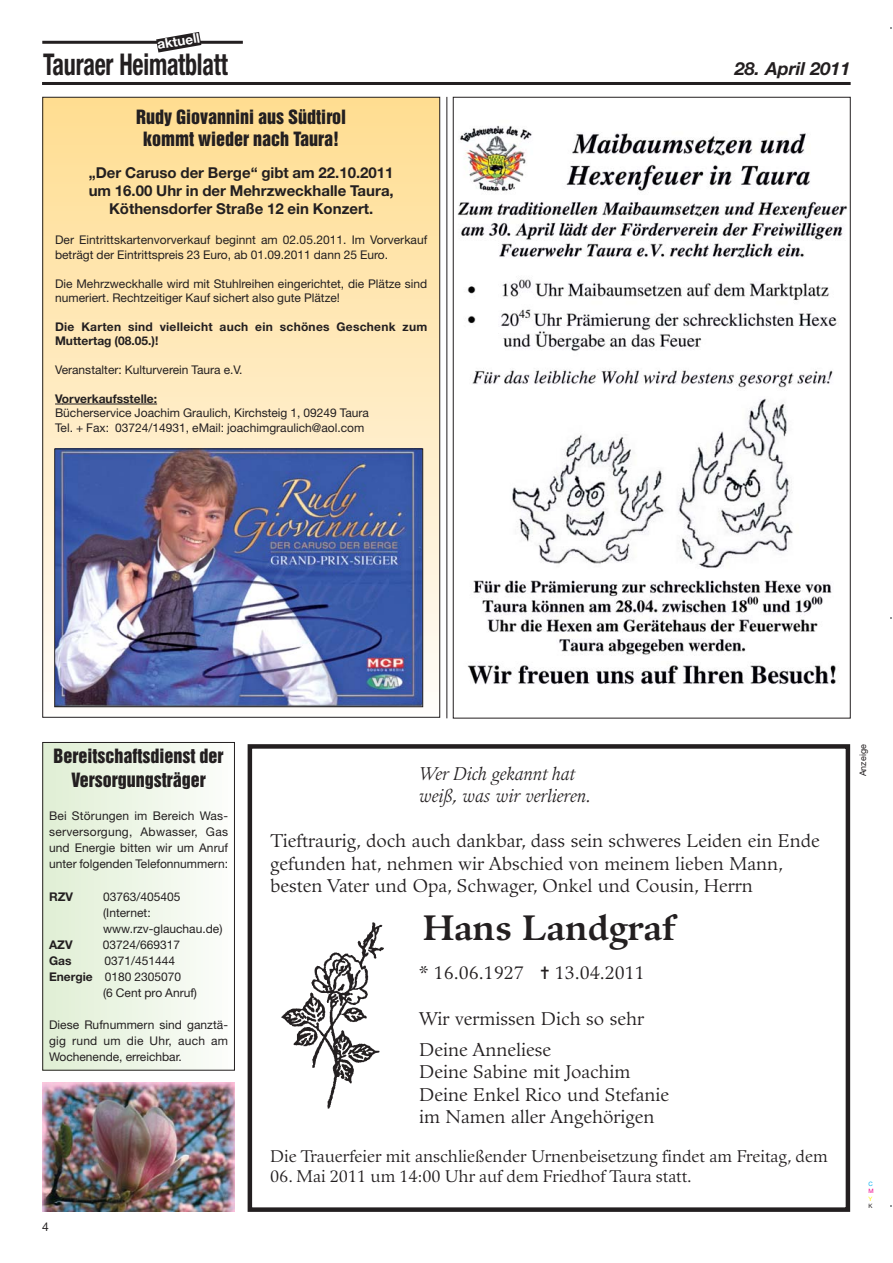
<style>
.page{position:relative;width:893px;height:1263px;background:#fff}
.page>*{position:absolute;margin:0;border:0;box-sizing:border-box;transform-origin:0 0}
.t1{font:700 34.5px "Guardi";color:#231f20}
.t2{font:700 condensed 30px "Helvetica Neue";letter-spacing:-.01em;color:#231f20;scale:.8 1}
.t3{font:18px/22.4px "Guardi";color:#231f20}
.t4{font:18px/21.6px "Helvetica Inserat";color:#231f20;text-align:center}
.t5{font:italic 18px/22.4px "Guardi";color:#231f20}
.t6{font:italic 700 18px "Helvetica Neue";color:#231f20}
.t7{font:16.5px "Guardi";color:#231f20}
.t8{font:700 15px/18px "Helvetica Neue";color:#231f20;text-align:center}
.t9{font:700 13.5px "Helvetica Neue";color:#fff}
.t10{font:12px/16px "Helvetica Neue";color:#231f20}
.t11{font:700 12px/14.4px "Helvetica Neue";letter-spacing:.02em;color:#231f20}
.t12{font:700 12px "Helvetica Neue";color:#231f20}
.t13{font:9px "Helvetica Neue";color:#231f20}
.t14{font:6px "Helvetica Neue";color:#00adef}
.t15{font:6px "Helvetica Neue";color:#ec008c}
.t16{font:6px "Helvetica Neue";color:#fff200}
.t17{font:6px "Helvetica Neue";color:#231f20}
.s1{font-weight:700}
</style>
<div class="page">
<hr style="left:42px;top:82px;width:808px;height:3px;background:#231f20">
<hr style="left:42px;top:41px;width:201px;height:3px;background:#231f20">
<svg style="left:156px;top:32px;width:45px;height:21px"></svg>
<hr style="left:446px;top:97px;width:1px;height:621px;background:#231f20">
<div style="left:43px;top:97px;width:396px;height:620px;background:linear-gradient(to bottom,#ffde91,#faf7f4)"></div>
<hr style="left:62px;top:404px;width:95px;height:1px;background:#231f20">
<img style="left:56px;top:451px;width:365px;height:254px">
<div style="left:54px;top:449px;width:369px;height:258px;border:1px solid #231f20"></div>
<img style="left:457px;top:125px;width:391px;height:560px">
<div style="left:43px;top:742px;width:191px;height:328px;background:linear-gradient(to right,#e0eed4,#fcfdfb)"></div>
<div style="left:42px;top:742px;width:193px;height:329px;border:1px solid #231f20"></div>
<img style="left:42px;top:1082px;width:193px;height:130px">
<div style="left:247px;top:744px;width:603px;height:468px;border:4px solid #231f20"></div>
<img style="left:281px;top:922px;width:103px;height:187px">
<p class="t9" style="left:156px;top:40px;width:44px;rotate:-10deg">aktuell</p>
<h2 class="t2" style="left:43px;top:53px;width:232px">Tauraer Heimatblatt</h2>
<h3 class="t6" style="left:735px;top:62px;width:117px">28. April 2011</h3>
<h3 class="t4" style="left:136px;top:107px;width:212px">Rudy Giovannini aus Südtirol kommt wieder nach Taura!</h3>
<p class="t8" style="left:89px;top:165px;width:306px">„Der Caruso der Berge“ gibt am 22.10.2011 um 16.00 Uhr in der Mehrzweckhalle Taura,<br>Köthensdorfer Straße 12 ein Konzert.</p>
<p class="t10" style="left:55px;top:234px;width:374px;line-height:14.4px">Der Eintrittskartenvorverkauf beginnt am 02.05.2011. Im Vorverkauf beträgt der Eintrittspreis 23 Euro, ab 01.09.2011 dann 25 Euro.</p>
<p class="t10" style="left:55px;top:277px;width:374px;line-height:14.4px">Die Mehrzweckhalle wird mit Stuhlreihen eingerichtet, die Plätze sind numeriert. Rechtzeitiger Kauf sichert also gute Plätze!</p>
<p class="t11" style="left:55px;top:320px;width:374px">Die Karten sind vielleicht auch ein schönes Geschenk zum<br>Muttertag (08.05.)!</p>
<p class="t10" style="left:55px;top:363px;width:189px">Veranstalter: Kulturverein Taura e.V.</p>
<p class="t12" style="left:55px;top:394px;width:103px">Vorverkaufsstelle:</p>
<p class="t10" style="left:55px;top:407px;width:315px;line-height:14.4px">Bücherservice Joachim Graulich, Kirchsteig 1, 09249 Taura<br>Tel. + Fax: 03724/14931, eMail: joachimgraulich@aol.com</p>
<h3 class="t4" style="left:54px;top:745px;width:172px;line-height:23.2px">Bereitschaftsdienst der<br>Versorgungsträger</h3>
<p class="t10" style="left:49px;top:809px;width:180px;text-align:justify">Bei Störungen im Bereich Was&shy;serversorgung, Abwasser, Gas und Energie bitten wir um Anruf unter folgenden Telefonnummern:</p>
<p class="t11" style="left:49px;top:890px;width:25px">RZV</p>
<p class="t10" style="left:103px;top:889px;width:121px">03763/405405 (Internet: www.rzv-glauchau.de)</p>
<p class="t11" style="left:49px;top:938px;width:25px">AZV</p>
<p class="t10" style="left:103px;top:938px;width:79px">03724/669317</p>
<p class="t11" style="left:49px;top:955px;width:24px">Gas</p>
<p class="t10" style="left:105px;top:954px;width:72px">0371/451444</p>
<p class="t10" style="left:49px;top:970px;width:134px"><span class="s1">Energie</span> 0180 2305070</p>
<p class="t10" style="left:103px;top:986px;width:95px">(6 Cent pro Anruf)</p>
<p class="t10" style="left:49px;top:1018px;width:180px;text-align:justify">Diese Rufnummern sind ganztä&shy;gig rund um die Uhr, auch am Wochenende, erreichbar.</p>
<p class="t10" style="left:42px;top:1220px;width:8px">4</p>
<h3 class="t5" style="left:419px;top:765px;width:174px">Wer Dich gekannt hat weiß, was wir verlieren.</h3>
<h3 class="t3" style="left:270px;top:832px;width:551px">Tieftraurig, doch auch dankbar, dass sein schweres Leiden ein Ende gefunden hat, nehmen wir Abschied von meinem lieben Mann, besten Vater und Opa, Schwager, Onkel und Cousin, Herrn</h3>
<h1 class="t1" style="left:423px;top:914px;width:253px">Hans Landgraf</h1>
<h3 class="t3" style="left:419px;top:963px;width:227px">* 16.06.1927 ✝ 13.04.2011</h3>
<h3 class="t3" style="left:419px;top:1005px;width:226px;line-height:30.9px">Wir vermissen Dich so sehr<br>Deine Anneliese</h3>
<h3 class="t3" style="left:419px;top:1063px;width:252px">Deine Sabine mit Joachim<br>Deine Enkel Rico und Stefanie im Namen aller Angehörigen</h3>
<h3 class="t7" style="left:270px;top:1149px;width:559px">Die Trauerfeier mit anschließender Urnenbeisetzung findet am Freitag, dem</h3>
<h3 class="t7" style="left:270px;top:1170px;width:423px">06. Mai 2011 um 14:00 Uhr auf dem Friedhof Taura statt.</h3>
<p class="t13" style="left:859px;top:776px;width:33px;rotate:-90deg">Anzeige</p>
<p class="t14" style="left:868px;top:1182px;width:6px">C</p>
<p class="t15" style="left:868px;top:1189px;width:7px">M</p>
<p class="t16" style="left:868px;top:1196px;width:5px">Y</p>
<p class="t17" style="left:868px;top:1204px;width:6px">K</p>
</div>
